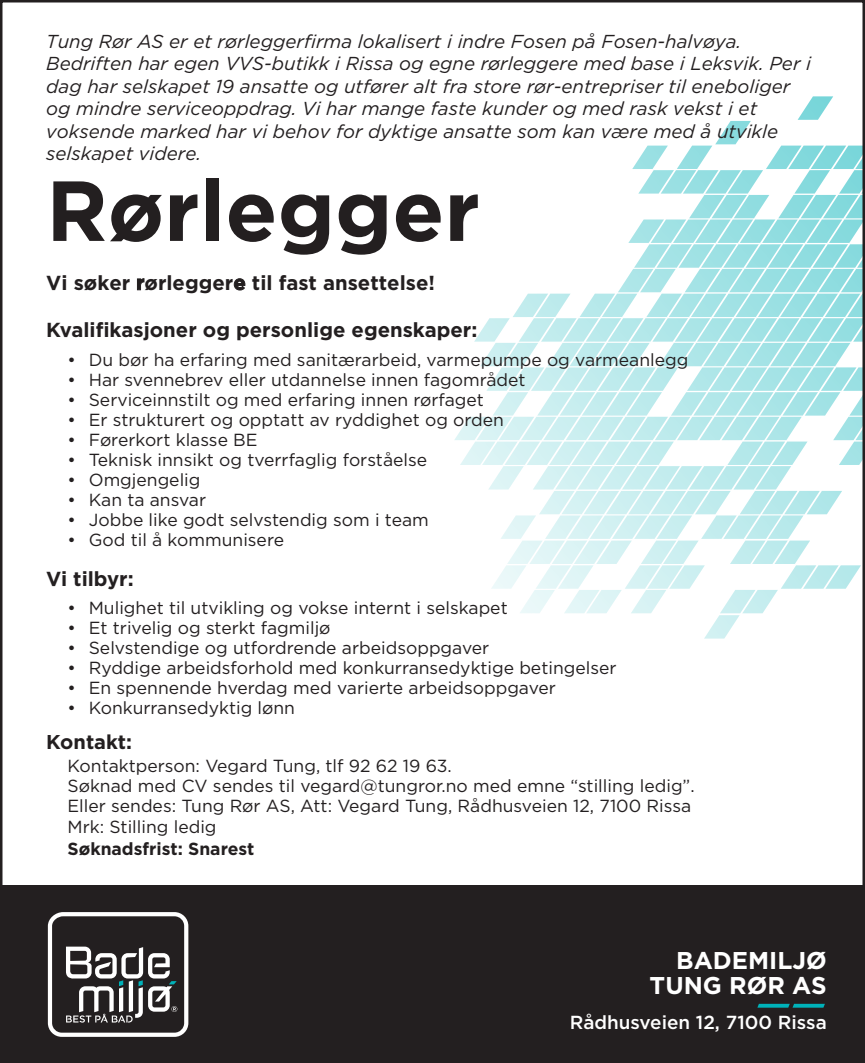
<style>
.page{position:relative;width:865px;height:1063px;background:#fff}
.page>*{position:absolute;margin:0;border:0;box-sizing:border-box;transform-origin:0 0}
.t1{font:700 85px "Gotham";color:#231f20}
.t2{font:700 24.25px/24.2px "Gotham";color:#fff;text-align:right}
.t3{font:700 20.25px "Gotham";color:#231f20}
.t4{font:700 20px "Gotham";color:#231f20}
.t5{font:500 19px "Gotham";color:#fff}
.t6{font:italic 18.75px/22.5px "Gotham";color:#231f20}
.t7{font:17.5px/20.5px "Gotham";color:#231f20}
.t8{font:700 17.5px "Gotham";color:#231f20}
</style>
<div class="page">
<svg style="left:454px;top:96px;width:408px;height:543px"></svg>
<div style="left:0;top:886px;width:865px;height:177px;background:#231f20"></div>
<svg style="left:757px;top:1004px;width:68px;height:4px"></svg>
<svg style="left:48px;top:912px;width:140px;height:125px"></svg>
<p class="t6" style="left:46px;top:30px;width:766px">Tung Rør AS er et rørleggerfirma lokalisert i indre Fosen på Fosen-halvøya.<br>Bedriften har egen VVS-butikk i Rissa og egne rørleggere med base i Leksvik. Per i dag har selskapet 19 ansatte og utfører alt fra store rør-entrepriser til eneboliger og mindre serviceoppdrag. Vi har mange faste kunder og med rask vekst i et voksende marked har vi behov for dyktige ansatte som kan være med å utvikle selskapet videre.</p>
<h1 class="t1" style="left:46px;top:154px;width:435px">Rørlegger</h1>
<p class="t3" style="left:46px;top:269px;width:390px">Vi søker rørleggere til fast ansettelse!</p>
<p class="t3" style="left:46px;top:317px;width:432px">Kvalifikasjoner og personlige egenskaper:</p>
<p class="t7" style="left:67px;top:349px;width:622px">• Du bør ha erfaring med sanitærarbeid, varmepumpe og varmeanlegg</p>
<p class="t7" style="left:67px;top:369px;width:459px">• Har svennebrev eller utdannelse innen fagområdet</p>
<p class="t7" style="left:67px;top:389px;width:418px">• Serviceinnstilt og med erfaring innen rørfaget</p>
<p class="t7" style="left:67px;top:409px;width:438px">• Er strukturert og opptatt av ryddighet og orden</p>
<p class="t7" style="left:67px;top:429px;width:192px">• Førerkort klasse BE</p>
<p class="t7" style="left:67px;top:449px;width:361px">• Teknisk innsikt og tverrfaglig forståelse</p>
<p class="t7" style="left:67px;top:469px;width:134px">• Omgjengelig</p>
<p class="t7" style="left:67px;top:489px;width:140px">• Kan ta ansvar</p>
<p class="t7" style="left:67px;top:509px;width:363px">• Jobbe like godt selvstendig som i team</p>
<p class="t7" style="left:67px;top:529px;width:218px">• God til å kommunisere</p>
<p class="t3" style="left:46px;top:566px;width:89px">Vi tilbyr:</p>
<p class="t7" style="left:67px;top:598px;width:442px">• Mulighet til utvikling og vokse internt i selskapet</p>
<p class="t7" style="left:67px;top:618px;width:264px">• Et trivelig og sterkt fagmiljø</p>
<p class="t7" style="left:67px;top:638px;width:423px">• Selvstendige og utfordrende arbeidsoppgaver</p>
<p class="t7" style="left:67px;top:658px;width:550px">• Ryddige arbeidsforhold med konkurransedyktige betingelser</p>
<p class="t7" style="left:67px;top:678px;width:490px">• En spennende hverdag med varierte arbeidsoppgaver</p>
<p class="t7" style="left:67px;top:698px;width:229px">• Konkurransedyktig lønn</p>
<p class="t4" style="left:46px;top:728px;width:87px">Kontakt:</p>
<p class="t7" style="left:67px;top:755px;width:628px">Kontaktperson: Vegard Tung, tlf 92 62 19 63.<br>Søknad med CV sendes til vegard@tungror.no med emne “stilling ledig”.<br>Eller sendes: Tung Rør AS, Att: Vegard Tung, Rådhusveien 12, 7100 Rissa Mrk: Stilling ledig</p>
<p class="t8" style="left:67px;top:837px;width:188px">Søknadsfrist: Snarest</p>
<h2 class="t2" style="left:649px;top:948px;width:179px">BADEMILJØ<br>TUNG RØR AS</h2>
<p class="t5" style="left:569px;top:1011px;width:258px">Rådhusveien 12, 7100 Rissa</p>
</div>
